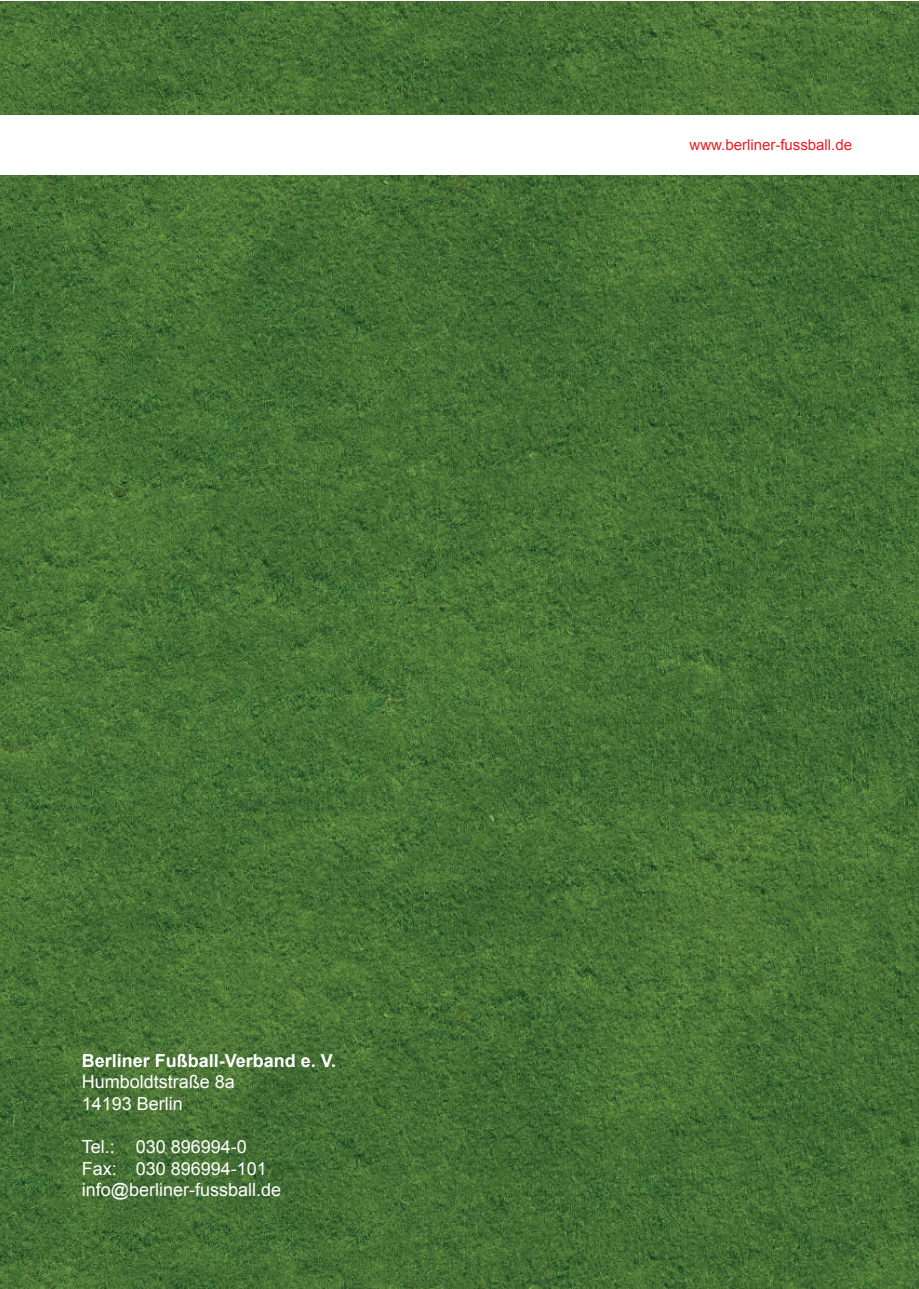
<style>
.page{position:relative;width:919px;height:1289px;background:#fff}
.page>*{position:absolute;margin:0;border:0;box-sizing:border-box;transform-origin:0 0}
.t1{font:18px/21.6px "Arial";color:#fff}
.t2{font:700 18px "Arial";color:#fff}
.t3{font:15px "Arial";color:#ee1d23}
</style>
<div class="page">
<img style="left:0;top:1px;width:918px;height:1287px">
<div style="left:0;top:116px;width:918px;height:58px;background:#fff"></div>
<p class="t3" style="left:689px;top:136px;width:164px">www.berliner-fussball.de</p>
<p class="t2" style="left:82px;top:1050px;width:256px">Berliner Fußball-Verband e. V.</p>
<p class="t1" style="left:82px;top:1071px;width:155px">Humboldtstraße 8a<br>14193 Berlin</p>
<p class="t1" style="left:82px;top:1136px;width:201px">Tel.: 030 896994-0<br>Fax: 030 896994-101 info@berliner-fussball.de</p>
</div>
